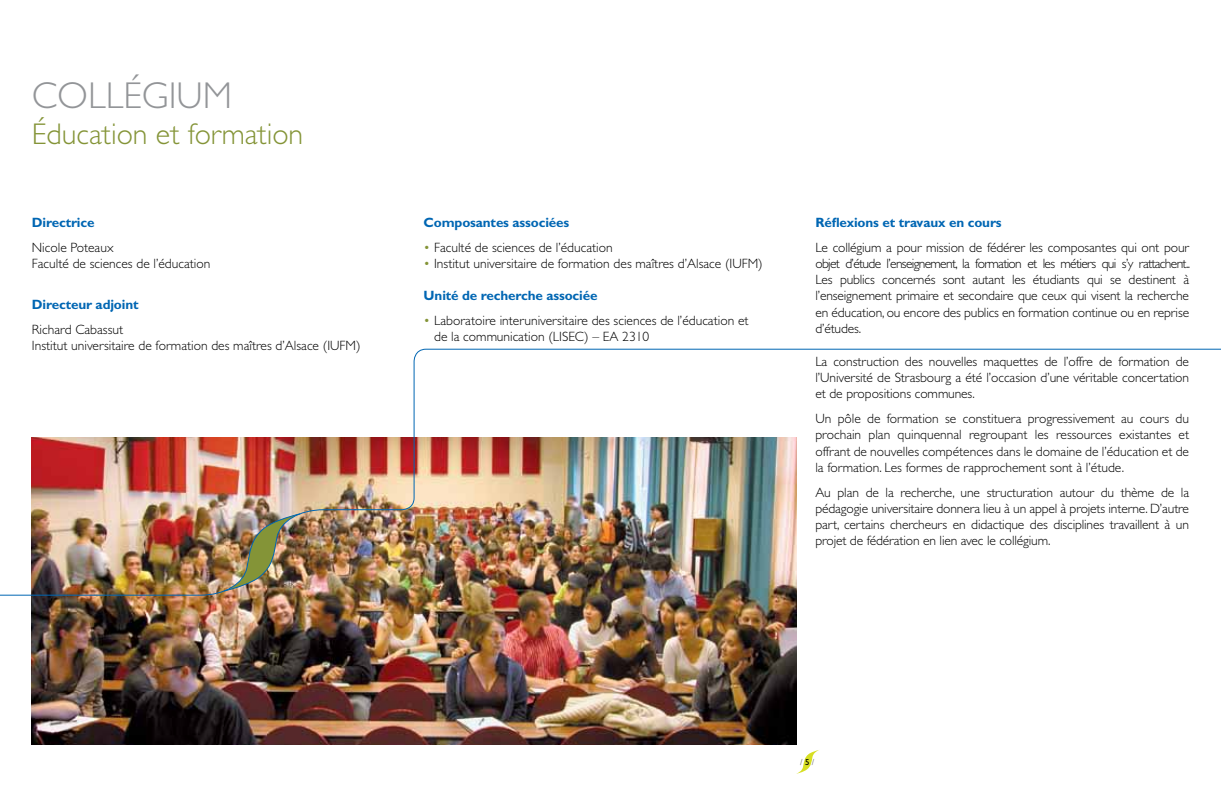
<style>
.page{position:relative;width:1221px;height:787px;background:#fff}
.page>*{position:absolute;margin:0;border:0;box-sizing:border-box;transform-origin:0 0}
.t1{font:300 37.5px "Gill Sans";color:#939598}
.t2{font:300 30px "Gill Sans";color:#849437}
.t3{font:300 13.5px/16.2px "Gill Sans";color:#000;text-align:justify}
.t4{font:700 13.5px "Gill Sans";letter-spacing:-.01em;color:#0066b3}
.t5{font:8.7px "Gill Sans";color:#808285}
.s1{color:#849437}
.s2{color:#000}
</style>
<div class="page">
<svg style="left:798px;top:750px;width:21px;height:23px"></svg>
<img style="left:32px;top:437px;width:764px;height:307px">
<img style="left:0;top:509px;width:356px;height:87px">
<img style="left:353px;top:348px;width:867px;height:162px">
<h1 class="t1" style="left:32px;top:74px;width:202px">COLLÉGI UM</h1>
<h2 class="t2" style="left:32px;top:117px;width:273px">Éducation et formation</h2>
<p class="t4" style="left:32px;top:214px;width:64px">Directrice</p>
<p class="t3" style="left:32px;top:239px;width:180px">Nicole Poteaux<br>Faculté de sciences de l’éducation</p>
<p class="t4" style="left:32px;top:296px;width:108px">Directeur adjoint</p>
<p class="t3" style="left:32px;top:321px;width:330px">Richard Cabassut<br>Institut universitaire de formation des maîtres d’Alsace (IUFM)</p>
<p class="t4" style="left:423px;top:214px;width:147px">Composantes associées</p>
<p class="t3" style="left:423px;top:239px;width:190px"><span class="s1">•</span> Faculté de sciences de l’éducation</p>
<p class="t3" style="left:423px;top:255px;width:340px"><span class="s1">•</span> I nstitut universitaire de formation des maîtres d’Alsace (IUFM)</p>
<p class="t4" style="left:423px;top:288px;width:175px">Unité de recherche associée</p>
<p class="t3" style="left:434px;top:313px;width:316px;text-indent:-11px"><span class="s1">•</span> Laboratoire interuniversitaire des sciences de l’éducation et de la communication (LISEC) – EA 2310</p>
<p class="t4" style="left:815px;top:214px;width:188px">Réflexions et travaux en cours</p>
<p class="t3" style="left:815px;top:239px;width:376px">Le collégium a pour mission de fédérer les composantes qui ont pour objet d’étude l’enseignement, la formation et les métiers qui s’y rattachent..<br>Les publics concernés sont autant les étudiants qui se destinent à l’enseignement primaire et secondaire que ceux qui visent la recherche en éducation, ou encore des publics en formation continue ou en reprise d’études.</p>
<p class="t3" style="left:815px;top:353px;width:375px">La construction des nouvelles maquettes de l’offre de formation de l’Université de Strasbourg a été l’occasion d’une véritable concertation et de propositions communes.</p>
<p class="t3" style="left:815px;top:411px;width:375px">Un pôle de formation se constituera progressivement au cours du prochain plan quinquennal regroupant les ressources existantes et offrant de nouvelles compétences dans le domaine de l’éducation et de la formation. Les formes de rapprochement sont à l’étude.</p>
<p class="t3" style="left:815px;top:484px;width:375px">Au plan de la recherche, une structuration autour du thème de la pédagogie universitaire donnera lieu à un appel à projets interne. D’autre part, certains chercheurs en didactique des disciplines travaillent à un projet de fédération en lien avec le collégium.</p>
<p class="t5" style="left:800px;top:757px;width:16px">/ <span class="s2">5</span> /</p>
</div>
